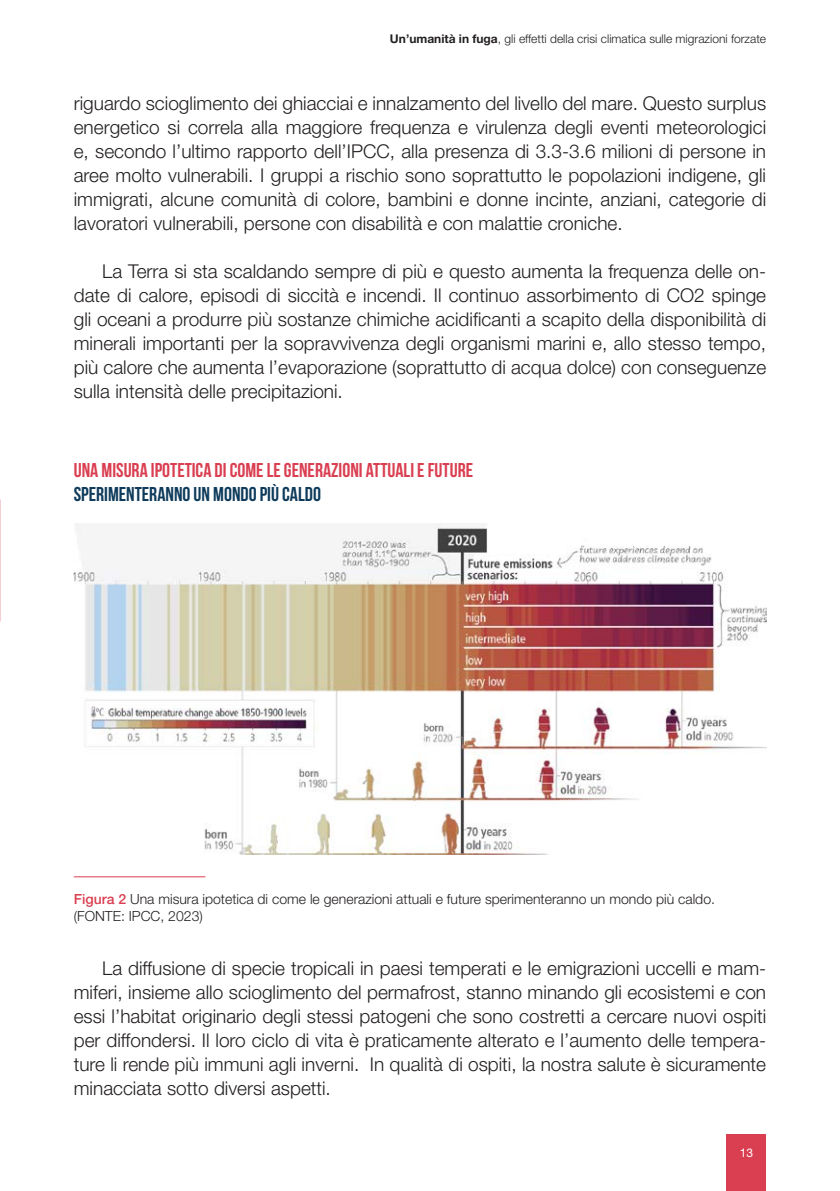
<style>
.page{position:relative;width:840px;height:1191px;background:#fff}
.page>*{position:absolute;margin:0;border:0;box-sizing:border-box;transform-origin:0 0}
.t1{font:700 20px "Bebas Neue";color:#da3f51}
.t2{font:700 20px "Bebas Neue";color:#0e3b5b}
.testo{font:300 19px/24px "Helvetica Neue LT Std";color:#231f20;text-align:justify}
.nota_grafico{font:300 14px/16.8px "Helvetica Neue LT Std";color:#231f20}
.t3{font:300 12px "Helvetica Neue LT Std";color:#231f20}
.t4{font:12px "Helvetica Neue LT Std";color:#fff}
.s1{font-weight:700}
.s2{font-weight:500;color:#da3f51}
</style>
<div class="page">
<img style="left:74px;top:523px;width:691px;height:331px">
<hr style="left:74px;top:876px;width:131px;height:1px;background:#da3f51">
<div style="left:726px;top:1134px;width:39px;height:57px;background:#da3f51"></div>
<p class="t3" style="left:390px;top:31px;width:377px"><span class="s1">Un’umanità in fuga</span>, gli effetti della crisi climatica sulle migrazioni forzate</p>
<p class="testo" style="left:74px;top:91px;width:693px">riguardo scioglimento dei ghiacciai e innalzamento del livello del mare. Questo surplus energetico si correla alla maggiore frequenza e virulenza degli eventi meteorologici e, secondo l’ultimo rapporto dell’IPCC, alla presenza di 3.3-3.6 milioni di persone in aree molto vulnerabili. I gruppi a rischio sono soprattutto le popolazioni indigene, gli immigrati, alcune comunità di colore, bambini e donne incinte, anziani, categorie di lavoratori vulnerabili, persone con disabilità e con malattie croniche.</p>
<p class="testo" style="left:74px;top:259px;width:693px;text-indent:28px">La Terra si sta scaldando sempre di più e questo aumenta la frequenza delle on&shy;date di calore, episodi di siccità e incendi. Il continuo assorbimento di CO2 spinge gli oceani a produrre più sostanze chimiche acidificanti a scapito della disponibilità di minerali importanti per la sopravvivenza degli organismi marini e, allo stesso tempo, più calore che aumenta l’evaporazione (soprattutto di acqua dolce) con conseguenze sulla intensità delle precipitazioni.</p>
<p class="t1" style="left:74px;top:459px;width:400px">UNA MISURA IPOTETICA DI COME LE GENERAZIONI ATTUALI E FUTURE</p>
<p class="t2" style="left:74px;top:483px;width:248px">SPERIMENTERANNO UN MONDO PIÙ CALDO</p>
<p class="nota_grafico" style="left:74px;top:890px;width:642px"><span class="s2">Figura 2</span> Una misura ipotetica di come le generazioni attuali e future sperimenteranno un mondo più caldo. (FONTE: IPCC, 2023)</p>
<p class="testo" style="left:74px;top:955px;width:693px;text-indent:28px">La diffusione di specie tropicali in paesi temperati e le emigrazioni uccelli e mam&shy;miferi, insieme allo scioglimento del permafrost, stanno minando gli ecosistemi e con essi l’habitat originario degli stessi patogeni che sono costretti a cercare nuovi ospiti per diffondersi. Il loro ciclo di vita è praticamente alterato e l’aumento delle tempera&shy;ture li rende più immuni agli inverni. In qualità di ospiti, la nostra salute è sicuramente minacciata sotto diversi aspetti.</p>
<p class="t4" style="left:739px;top:1145px;width:15px">13</p>
</div>
